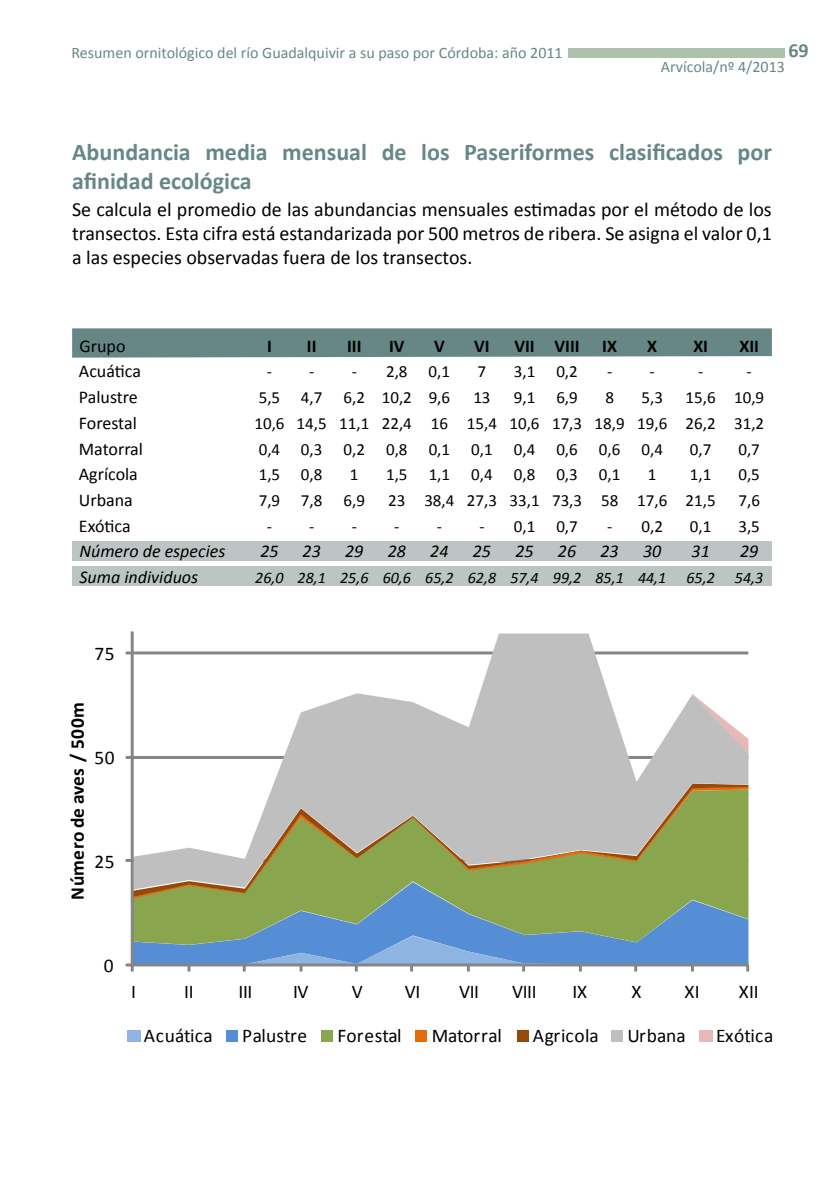
<style>
.page{position:relative;width:840px;height:1191px;background:#fff}
.page>*{position:absolute;margin:0;border:0;box-sizing:border-box;transform-origin:0 0}
.t1{font:700 24px/28.8px "Calibri";color:#678787}
.t2{font:20px/24px "Calibri";color:#000;text-align:justify}
.t3{font:700 20px "Calibri";color:#678787}
.t4{font:19.4px "Calibri";color:#000}
.t5{font:700 19.4px "Calibri";letter-spacing:.03em;color:#000}
.t6{font:18px "Calibri";color:#000}
.t7{font:italic 18px "Calibri";color:#000}
.t8{font:700 18px "Calibri";color:#000}
.t9{font:17px "Calibri";color:#000}
.t10{font:16px "Calibri";color:#678787}
.t11{font:italic 16px "Calibri";color:#000}
</style>
<div class="page">
<div style="left:568px;top:48px;width:216px;height:10px;background:#adc2ad"></div>
<div style="left:72px;top:541px;width:699px;height:20px;background:#bcc5c4"></div>
<div style="left:72px;top:566px;width:699px;height:20px;background:#bcc5c4"></div>
<svg style="left:72px;top:328px;width:699px;height:30px"></svg>
<svg style="left:125px;top:631px;width:625px;height:411px"></svg>
<p class="t10" style="left:71px;top:43px;width:492px">Resumen ornitológico del río Guadalquivir a su paso por Córdoba: año 2011</p>
<p class="t3" style="left:788px;top:38px;width:22px">69</p>
<p class="t10" style="left:660px;top:57px;width:125px">Arvícola/nº 4/2013</p>
<h1 class="t1" style="left:72px;top:136px;width:701px">Abundancia media mensual de los Paseriformes clasificados por afinidad ecológica</h1>
<p class="t2" style="left:72px;top:196px;width:700px">Se calcula el promedio de las abundancias mensuales estimadas por el método de los transectos. Esta cifra está estandarizada por 500 metros de ribera. Se asigna el valor 0,1 a las especies observadas fuera de los transectos.</p>
<p class="t6" style="left:79px;top:334px;width:48px">Grupo</p>
<p class="t8" style="left:267px;top:334px;width:6px">I</p>
<p class="t8" style="left:307px;top:334px;width:11px">II</p>
<p class="t8" style="left:347px;top:334px;width:16px">III</p>
<p class="t8" style="left:389px;top:334px;width:17px">IV</p>
<p class="t8" style="left:434px;top:334px;width:12px">V</p>
<p class="t8" style="left:474px;top:334px;width:17px">VI</p>
<p class="t8" style="left:514px;top:334px;width:67px">VII VIII</p>
<p class="t8" style="left:602px;top:334px;width:16px">IX</p>
<p class="t8" style="left:647px;top:334px;width:11px">X</p>
<p class="t8" style="left:693px;top:334px;width:16px">XI</p>
<p class="t8" style="left:739px;top:334px;width:21px">XII</p>
<p class="t6" style="left:79px;top:360px;width:64px">Acuática</p>
<p class="t9" style="left:267px;top:361px;width:49px">- -</p>
<p class="t9" style="left:351px;top:361px;width:100px">- 2,8 0,1</p>
<p class="t9" style="left:477px;top:361px;width:10px">7</p>
<p class="t9" style="left:513px;top:361px;width:66px">3,1 0,2</p>
<p class="t9" style="left:606px;top:361px;width:49px">- -</p>
<p class="t9" style="left:697px;top:361px;width:7px">-</p>
<p class="t9" style="left:746px;top:361px;width:7px">-</p>
<p class="t6" style="left:79px;top:386px;width:60px">Palustre</p>
<p class="t9" style="left:258px;top:387px;width:193px">5,5 4,7 6,2 10,2 9,6</p>
<p class="t9" style="left:473px;top:387px;width:19px">13</p>
<p class="t9" style="left:513px;top:387px;width:66px">9,1 6,9</p>
<p class="t9" style="left:605px;top:387px;width:10px">8</p>
<p class="t9" style="left:641px;top:387px;width:23px">5,3</p>
<p class="t9" style="left:685px;top:387px;width:80px">15,6 10,9</p>
<p class="t6" style="left:79px;top:412px;width:59px">Forestal</p>
<p class="t9" style="left:254px;top:413px;width:511px">10,6 14,5 11,1 22,4 16 15,4 10,6 17,3 18,9 19,6 26,2 31,2</p>
<p class="t6" style="left:79px;top:437px;width:66px">Matorral</p>
<p class="t9" style="left:258px;top:438px;width:405px">0,4 0,3 0,2 0,8 0,1 0,1 0,4 0,6 0,6 0,4</p>
<p class="t9" style="left:689px;top:438px;width:23px">0,7</p>
<p class="t9" style="left:738px;top:438px;width:23px">0,7</p>
<p class="t6" style="left:79px;top:463px;width:60px">Agrícola</p>
<p class="t9" style="left:258px;top:464px;width:65px">1,5 0,8</p>
<p class="t9" style="left:350px;top:464px;width:10px">1</p>
<p class="t9" style="left:386px;top:464px;width:236px">1,5 1,1 0,4 0,8 0,3 0,1</p>
<p class="t9" style="left:647px;top:464px;width:10px">1</p>
<p class="t9" style="left:689px;top:464px;width:23px">1,1</p>
<p class="t9" style="left:738px;top:464px;width:23px">0,5</p>
<p class="t6" style="left:79px;top:489px;width:55px">Urbana</p>
<p class="t9" style="left:258px;top:490px;width:108px">7,9 7,8 6,9</p>
<p class="t9" style="left:388px;top:490px;width:329px">23 38,4 27,3 33,1 73,3 58 17,6 21,5</p>
<p class="t9" style="left:738px;top:490px;width:23px">7,6</p>
<p class="t6" style="left:79px;top:514px;width:53px">Exótica</p>
<p class="t9" style="left:267px;top:515px;width:49px">- -</p>
<p class="t9" style="left:351px;top:515px;width:49px">- -</p>
<p class="t9" style="left:436px;top:515px;width:49px">- -</p>
<p class="t9" style="left:513px;top:515px;width:66px">0,1 0,7</p>
<p class="t9" style="left:606px;top:515px;width:57px">- 0,2</p>
<p class="t9" style="left:689px;top:515px;width:23px">0,1</p>
<p class="t9" style="left:738px;top:515px;width:23px">3,5</p>
<p class="t7" style="left:79px;top:540px;width:147px">Número de especies</p>
<p class="t7" style="left:260px;top:540px;width:20px">25</p>
<p class="t7" style="left:302px;top:540px;width:20px">23</p>
<p class="t7" style="left:345px;top:540px;width:20px">29</p>
<p class="t7" style="left:387px;top:540px;width:20px">28</p>
<p class="t7" style="left:430px;top:540px;width:20px">24</p>
<p class="t7" style="left:472px;top:540px;width:20px">25</p>
<p class="t7" style="left:515px;top:540px;width:20px">25</p>
<p class="t7" style="left:557px;top:540px;width:20px">26</p>
<p class="t7" style="left:600px;top:540px;width:20px">23</p>
<p class="t7" style="left:642px;top:540px;width:20px">30</p>
<p class="t7" style="left:691px;top:540px;width:20px">31</p>
<p class="t7" style="left:739px;top:540px;width:20px">29</p>
<p class="t7" style="left:79px;top:566px;width:120px">Suma individuos</p>
<p class="t11" style="left:255px;top:568px;width:412px">26,0 28,1 25,6 60,6 65,2 62,8 57,4 99,2 85,1 44,1</p>
<p class="t11" style="left:686px;top:568px;width:30px">65,2</p>
<p class="t11" style="left:734px;top:568px;width:30px">54,3</p>
<p class="t4" style="left:94px;top:641px;width:22px">75</p>
<p class="t5" style="left:65px;top:899px;width:199px;rotate:-90deg">Número de aves / 500m</p>
<p class="t4" style="left:94px;top:745px;width:22px">50</p>
<p class="t4" style="left:94px;top:849px;width:22px">25</p>
<p class="t4" style="left:104px;top:953px;width:11px">0</p>
<p class="t4" style="left:131px;top:979px;width:6px">I</p>
<p class="t4" style="left:184px;top:979px;width:11px">II</p>
<p class="t4" style="left:238px;top:979px;width:15px">III</p>
<p class="t4" style="left:293px;top:979px;width:17px">IV</p>
<p class="t4" style="left:352px;top:979px;width:12px">V</p>
<p class="t4" style="left:404px;top:979px;width:17px">VI</p>
<p class="t4" style="left:459px;top:979px;width:21px">VII</p>
<p class="t4" style="left:512px;top:979px;width:26px">VIII</p>
<p class="t4" style="left:572px;top:979px;width:16px">IX</p>
<p class="t4" style="left:631px;top:979px;width:12px">X</p>
<p class="t4" style="left:684px;top:979px;width:17px">XI</p>
<p class="t4" style="left:738px;top:979px;width:21px">XII</p>
<p class="t4" style="left:144px;top:1023px;width:70px">Acuática</p>
<p class="t4" style="left:242px;top:1023px;width:66px">Palustre</p>
<p class="t4" style="left:337px;top:1023px;width:66px">Forestal</p>
<p class="t4" style="left:431px;top:1023px;width:72px">Matorral</p>
<p class="t4" style="left:532px;top:1023px;width:67px">Agricola</p>
<p class="t4" style="left:627px;top:1023px;width:60px">Urbana</p>
<p class="t4" style="left:715px;top:1023px;width:59px">Exótica</p>
</div>
